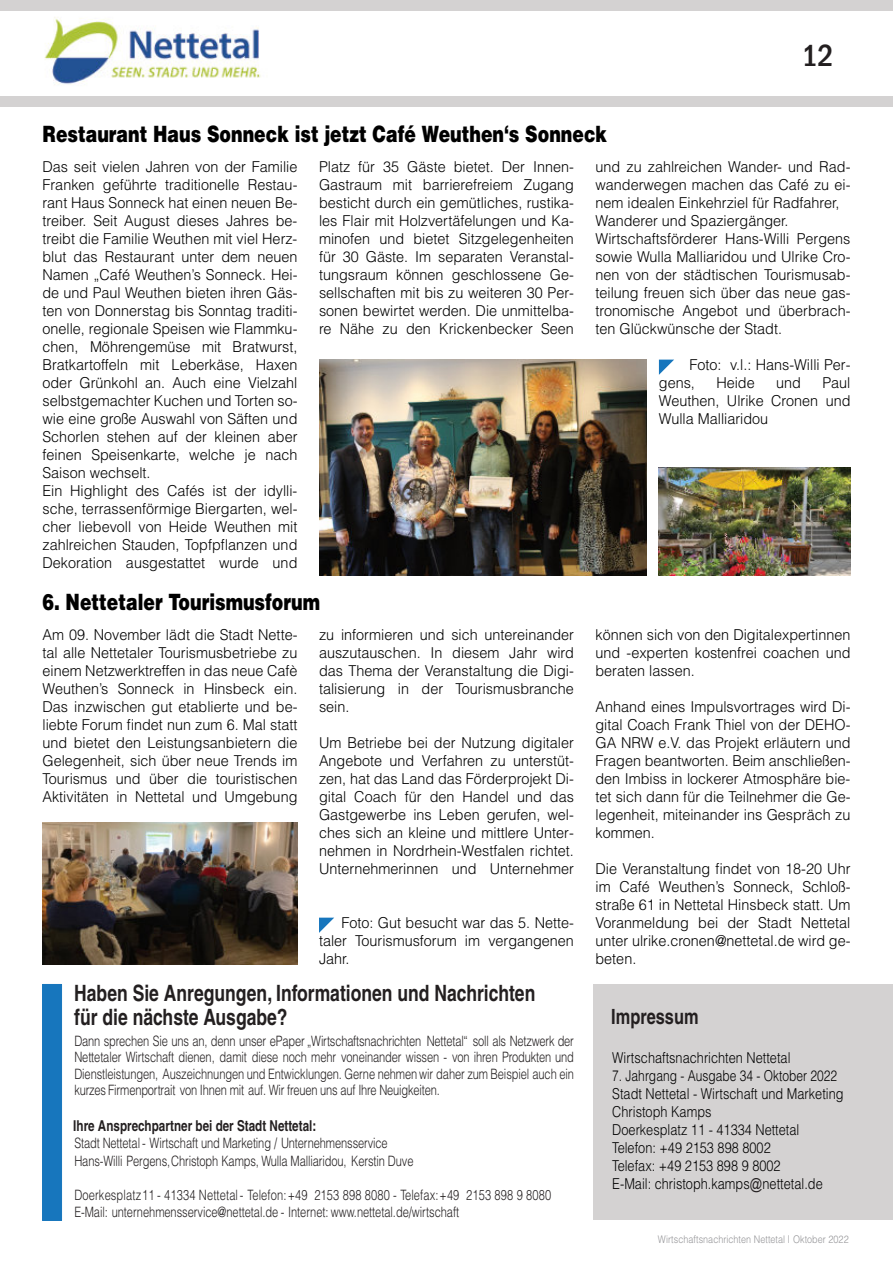
<style>
.page{position:relative;width:893px;height:1263px;background:#fff}
.page>*{position:absolute;margin:0;border:0;box-sizing:border-box;transform-origin:0 0}
.t1{font:500 condensed 31.5px "Franklin Gothic";color:#231f20}
.t2{font:900 22.5px "Helvetica";color:#000;scale:.77 1}
.t3{font:700 22.5px/24px "Helvetica";color:#231f20;scale:.78 1}
.t4{font:700 21px "Helvetica";color:#231f20;scale:.78 1}
.t5{font:300 15px/18px "Helvetica";color:#000;text-align:justify;scale:.96 1}
.t6{font:300 15px/18px "Helvetica";color:#000;scale:.8 1}
.t7{font:700 15px "Helvetica";color:#231f20;scale:.78 1}
.t8{font:300 15px "Helvetica";color:#000;scale:.85 1}
.t9{font:300 14.25px/16.5px "Helvetica";letter-spacing:-.01em;color:#231f20;text-align:justify;scale:.78 1}
.t10{font:300 14.25px/17.7px "Helvetica";letter-spacing:.01em;color:#231f20;scale:.78 1}
.t11{font:300 10.5px "Helvetica";letter-spacing:.005em;color:#949497;scale:.86 1}
.s1{font-family:"Arial Narrow";font-weight:400;color:#231f20}
</style>
<div class="page">
<div style="left:0;top:96px;width:893px;height:11px;background:#d4d2d2"></div>
<img style="left:44px;top:17px;width:217px;height:68px">
<div style="left:0;top:0;width:893px;height:11px;background:#d4d2d2"></div>
<div style="left:593px;top:984px;width:300px;height:236px;background:#d4d2d2"></div>
<div style="left:42px;top:984px;width:20px;height:236px;background:#1776bd"></div>
<svg style="left:659px;top:360px;width:15px;height:15px"></svg>
<img style="left:319px;top:360px;width:327px;height:216px">
<img style="left:659px;top:468px;width:191px;height:108px">
<svg style="left:319px;top:918px;width:15px;height:15px"></svg>
<img style="left:43px;top:822px;width:254px;height:142px">
<h1 class="t1" style="left:802px;top:44px;width:34px">12</h1>
<h2 class="t2" style="left:43px;top:126px;width:735px">Restaurant Haus Sonneck ist jetzt Café Weuthen‘s Sonneck</h2>
<p class="t5" style="left:595px;top:159px;width:267px;text-align:left">und zu zahlreichen Wander- und Rad&shy;wanderwegen machen das Café zu ei&shy;nem idealen Einkehrziel für Radfahrer, Wanderer und Spaziergänger.<br>Wirtschaftsförderer Hans-Willi Pergens sowie Wulla Malliaridou und Ulrike Cro&shy;nen von der städtischen Tourismusab&shy;teilung freuen sich über das neue gas&shy;tronomische Angebot und überbrach&shy;ten Glückwünsche der Stadt.</p>
<p class="t5" style="left:659px;top:358px;width:201px;text-indent:30px">Foto: v.l.: Hans-Willi Per&shy;gens,</p>
<p class="t5" style="left:43px;top:159px;width:267px;text-align:left">Das seit vielen Jahren von der Familie Franken geführte traditionelle Restau&shy;rant Haus Sonneck hat einen neuen Be&shy;treiber. Seit August dieses Jahres be&shy;treibt die Familie Weuthen mit viel Herz&shy;blut das Restaurant unter dem neuen Namen „Café Weuthen’s Sonneck. Hei&shy;de und Paul Weuthen bieten ihren Gäs&shy;ten von Donnerstag bis Sonntag traditi&shy;onelle, regionale Speisen wie Flammku&shy;chen, Möhrengemüse mit Bratwurst, Bratkartoffeln mit Leberkäse, Haxen oder Grünkohl an. Auch eine Vielzahl selbstgemachter Kuchen und Torten so&shy;wie eine große Auswahl von Säften und Schorlen stehen auf der kleinen aber feinen Speisenkarte, welche je nach Saison wechselt.<br>Ein Highlight des Cafés ist der idylli&shy;sche, terrassenförmige Biergarten, wel&shy;cher liebevoll von Heide Weuthen mit zahlreichen Stauden, Topfpflanzen und Dekoration ausgestattet wurde und</p>
<p class="t5" style="left:319px;top:159px;width:267px">Platz für 35 Gäste bietet. Der Innen-Gastraum mit barrierefreiem Zugang besticht durch ein gemütliches, rustika&shy;les Flair mit Holzvertäfelungen und Ka&shy;minofen und bietet Sitzgelegenheiten für 30 Gäste. Im separaten Veranstal&shy;tungsraum können geschlossene Ge&shy;sellschaften mit bis zu weiteren 30 Per&shy;sonen bewirtet werden. Die unmittelba&shy;re Nähe zu den Krickenbecker Seen</p>
<p class="t5" style="left:659px;top:376px;width:201px;text-indent:164px">Paul Weuthen, Ulrike Cronen und Wulla Malliaridou</p>
<p class="t5" style="left:716px;top:376px;width:42px">Heide</p>
<p class="t5" style="left:776px;top:376px;width:27px">und</p>
<h2 class="t2" style="left:43px;top:594px;width:362px">6. Nettetaler Tourismusforum</h2>
<p class="t5" style="left:43px;top:627px;width:267px">Am 09. November lädt die Stadt Nette&shy;tal alle Nettetaler Tourismusbetriebe zu einem Netzwerktreffen in das neue Cafè Weuthen’s Sonneck in Hinsbeck ein.<br>Das inzwischen gut etablierte und be&shy;liebte Forum findet nun zum 6. Mal statt und bietet den Leistungsanbietern die Gelegenheit, sich über neue Trends im Tourismus und über die touristischen Aktivitäten in Nettetal und Umgebung</p>
<p class="t5" style="left:319px;top:627px;width:267px">zu informieren und sich untereinander auszutauschen. In diesem Jahr wird das Thema der Veranstaltung die Digi&shy;talisierung in der Tourismusbranche sein.</p>
<p class="t5" style="left:319px;top:735px;width:267px">Um Betriebe bei der Nutzung digitaler Angebote und Verfahren zu unterstüt&shy;zen, hat das Land das Förderprojekt Di&shy;gital Coach für den Handel und das Gastgewerbe ins Leben gerufen, wel&shy;ches sich an kleine und mittlere Unter&shy;nehmen in Nordrhein-Westfalen richtet.<br>Unternehmerinnen und Unternehmer</p>
<p class="t5" style="left:319px;top:915px;width:267px;text-indent:22px">Foto: Gut besucht war das 5. Nette&shy;taler Tourismusforum im vergangenen Jahr.</p>
<h2 class="t3" style="left:74px;top:983px;width:593px">Haben Sie Anregungen, Informationen und Nachrichten für die nächste Ausgabe?</h2>
<p class="t9" style="left:74px;top:1034px;width:642px">Dann sprechen Sie uns an, denn unser ePaper „Wirtschaftsnachrichten Nettetal“ soll als Netzwerk der Nettetaler Wirtschaft dienen, damit diese noch mehr voneinander wissen - von ihren Produkten und Dienstleistungen, Auszeichnungen und Entwicklungen. Gerne nehmen wir daher zum Beispiel auch ein kurzes Firmenportrait von Ihnen mit auf. Wir freuen uns auf Ihre Neuigkeiten.</p>
<p class="t9" style="left:74px;top:1135px;width:436px;line-height:17.7px">Stadt Nettetal - Wirtschaft und Marketing / Unternehmensservice<br>Hans-Willi Pergens,Christoph Kamps, Wulla Malliaridou, Kerstin Duve</p>
<p class="t10" style="left:74px;top:1187px;width:613px">Doerkesplatz11 - 41334 Nettetal - Telefon:+49 2153 898 8080 - Telefax:+49 2153 898 9 8080<br>E-Mail: unternehmensservice@nettetal.de - Internet: www.nettetal.de/wirtschaft</p>
<p class="t7" style="left:73px;top:1120px;width:313px">Ihre Ansprechpartner bei der Stadt Nettetal:</p>
<p class="t5" style="left:595px;top:627px;width:267px">können sich von den Digitalexpertinnen und -experten kostenfrei coachen und beraten lassen.</p>
<p class="t5" style="left:595px;top:699px;width:267px">Anhand eines Impulsvortrages wird Di&shy;gital Coach Frank Thiel von der DEHO-GA NRW e.V. das Projekt erläutern und Fragen beantworten. Beim anschließen&shy;den Imbiss in lockerer Atmosphäre bie&shy;tet sich dann für die Teilnehmer die Ge&shy;legenheit, miteinander ins Gespräch zu kommen.</p>
<p class="t5" style="left:595px;top:861px;width:267px">Die Veranstaltung findet von 18-20 Uhr im Café Weuthen’s Sonneck, Schloß&shy;straße 61 in Nettetal Hinsbeck statt. Um Voranmeldung bei der Stadt Nettetal unter ulrike.cronen@nettetal.de wird ge&shy;beten.</p>
<h3 class="t4" style="left:611px;top:1009px;width:113px">Impressum</h3>
<p class="t8" style="left:612px;top:1052px;width:211px">Wirtschaftsnachrichten Nettetal</p>
<p class="t6" style="left:612px;top:1068px;width:291px">7. Jahrgang - Ausgabe 34 - Oktober 2022<br>Stadt Nettetal - Wirtschaft und Marketing<br>Christoph Kamps<br>Doerkesplatz 11 - 41334 Nettetal<br>Telefon: +49 2153 898 8002<br>Telefax: +49 2153 898 9 8002<br>E-Mail: christoph.kamps<span class="s1">@</span>nettetal.de</p>
<p class="t11" style="left:658px;top:1235px;width:223px">Wirtschaftsnachrichten Nettetal | Oktober 2022</p>
</div>
